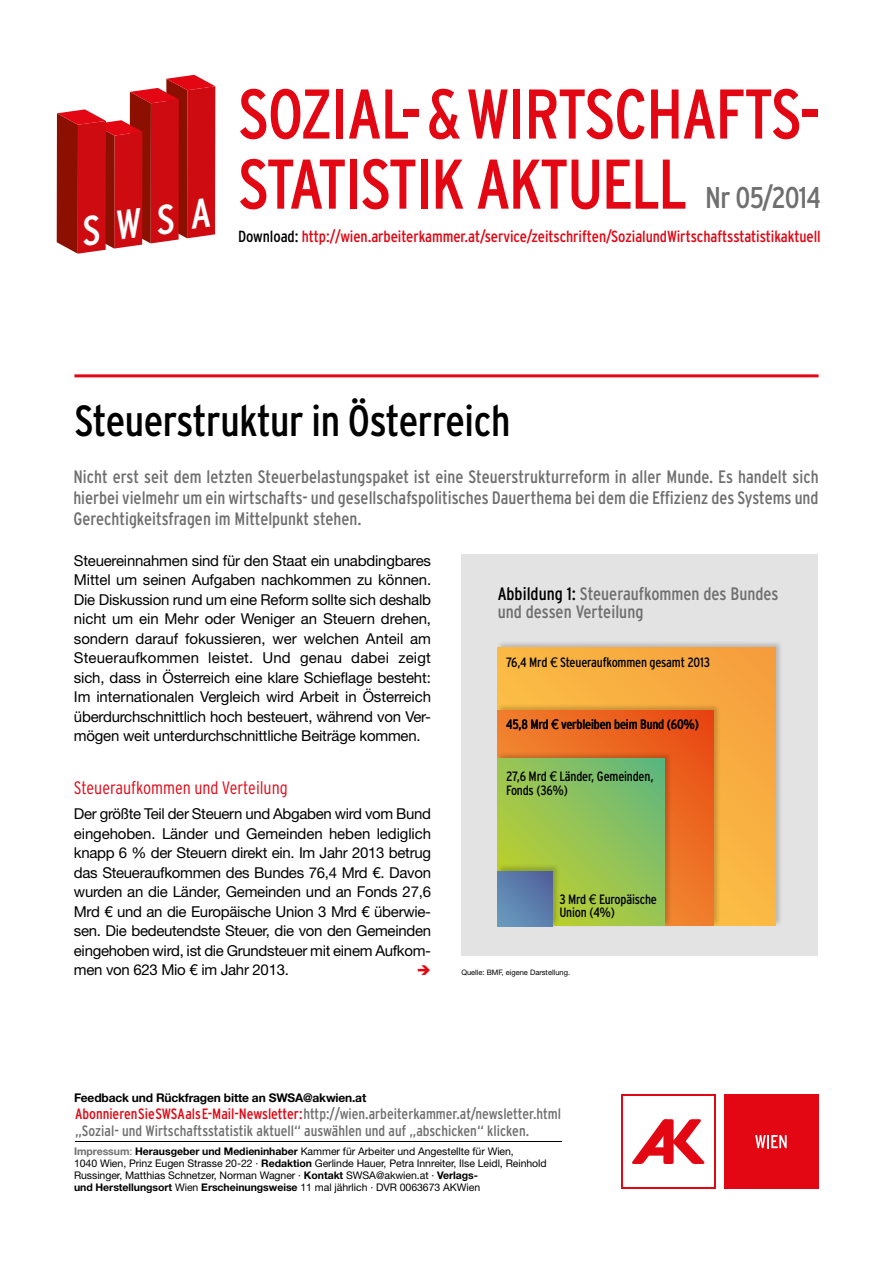
<style>
.page{position:relative;width:893px;height:1263px;background:#fff}
.page>*{position:absolute;margin:0;border:0;box-sizing:border-box;transform-origin:0 0}
.t1{font:condensed 70.05px/70.1px "Interstate";letter-spacing:-.03em;color:#e30613}
.t2{font:condensed 43.5px "Interstate";letter-spacing:-.01em;color:#000}
.t3{font:condensed 41.25px "Interstate";color:#fff}
.t4{font:condensed 30px "Interstate";letter-spacing:-.025em;color:#706f6f}
.t5{font:condensed 18px/21px "Interstate";color:#706f6f}
.t6{font:300 condensed 18px "Interstate";color:#e30613}
.t7{font:condensed 16.05px "Interstate";letter-spacing:-.005em;color:#e30613}
.t8{font:15px/19.5px "Helvetica Neue LT Pro";letter-spacing:-.02em;color:#000;text-align:justify}
.t9{font:condensed 15px/16.5px "Interstate";color:#706f6f}
.t10{font:condensed 13.5px/13.5px "Interstate";letter-spacing:-.015em;color:#000}
.t11{font:700 12px "Helvetica Neue LT Pro";letter-spacing:-.015em;color:#000}
.t12{font:10.5px/12px "Helvetica Neue LT Pro";letter-spacing:-.005em;color:#000}
.t13{font:7.5px "Helvetica Neue LT Pro";color:#000}
.s1{color:#000}
.s2{font-family:"Helvetica Neue LT Pro";font-stretch:normal}
.s3{color:#e30613}
.s4{font-weight:700;color:#706f6f}
.s5{color:#706f6f}
.s6{font-weight:700}
</style>
<div class="page">
<div style="left:461px;top:554px;width:357px;height:402px;background:#e3e3e3"></div>
<div style="left:621px;top:1094px;width:95px;height:95px;background:#e30613"></div>
<div style="left:623px;top:1096px;width:91px;height:91px;background:#fff"></div>
<svg style="left:632px;top:1119px;width:73px;height:45px"></svg>
<div style="left:724px;top:1094px;width:95px;height:95px;background:#e30613"></div>
<svg style="left:755px;top:1135px;width:32px;height:13px"></svg>
<svg style="left:57px;top:75px;width:158px;height:179px"></svg>
<div style="left:74px;top:1138px;width:488px;height:5px;background:#000;opacity:.75"></div>
<hr style="left:74px;top:374px;width:745px;height:3px;background:#e30613">
<div style="left:496px;top:640px;width:287px;height:287px;background:#000;opacity:.2"></div>
<svg style="left:498px;top:648px;width:278px;height:278px;background:#f8ae41"></svg>
<div style="left:496px;top:703px;width:225px;height:224px;background:#000;opacity:.2"></div>
<svg style="left:498px;top:710px;width:215px;height:216px;background:#ec6821"></svg>
<div style="left:496px;top:751px;width:176px;height:176px;background:#000;opacity:.2"></div>
<svg style="left:498px;top:759px;width:167px;height:167px;background:#92c356"></svg>
<div style="left:496px;top:863px;width:64px;height:65px;background:#000;opacity:.2"></div>
<svg style="left:498px;top:871px;width:55px;height:55px;background:#5c7dac"></svg>
<h3 class="t3" style="left:78px;top:207px;width:132px;rotate:-7deg">SWSA</h3>
<h1 class="t1" style="left:238px;top:78px;width:578px">SOZIAL- &amp; WIRTSCHAFTS-<br>STATISTIK AKTUELL</h1>
<h3 class="t4" style="left:705px;top:181px;width:117px">Nr 05/2014</h3>
<p class="t7" style="left:238px;top:227px;width:584px"><span class="s1">Download:</span> http://wien.arbeiterkammer.at/service/zeitschriften/SozialundWirtschaftsstatistikaktuell</p>
<h2 class="t2" style="left:74px;top:397px;width:438px">Steuerstruktur in Österreich</h2>
<p class="t5" style="left:73px;top:466px;width:747px;text-align:justify">Nicht erst seit dem letzten Steuerbelastungspaket ist eine Steuerstrukturreform in aller Munde. Es handelt sich hierbei vielmehr um ein wirtschafts- und gesellschafspolitisches Dauerthema bei dem die Effizienz des Systems und Gerechtigkeitsfragen im Mittelpunkt stehen.</p>
<p class="t8" style="left:74px;top:550px;width:359px">Steuereinnahmen sind für den Staat ein unabdingbares Mittel um seinen Aufgaben nachkommen zu können.<br>Die Diskussion rund um eine Reform sollte sich deshalb nicht um ein Mehr oder Weniger an Steuern drehen, sondern darauf fokussieren, wer welchen Anteil am Steueraufkommen leistet. Und genau dabei zeigt sich, dass in Österreich eine klare Schieflage besteht:<br>Im internationalen Vergleich wird Arbeit in Österreich überdurchschnittlich hoch besteuert, während von Ver&shy;mögen weit unterdurchschnittliche Beiträge kommen.</p>
<p class="t6" style="left:74px;top:777px;width:215px">Steueraufkommen und Verteilung</p>
<p class="t8" style="left:74px;top:804px;width:359px">Der größte Teil der Steuern und Abgaben wird vom Bund eingehoben. Länder und Gemeinden heben lediglich knapp 6 % der Steuern direkt ein. Im Jahr 2013 betrug das Steueraufkommen des Bundes 76,4 Mrd €. Davon wurden an die Länder, Gemeinden und an Fonds 27,6<br>Mrd € und an die Europäische Union 3 Mrd € überwie&shy;sen. Die bedeutendste Steuer, die von den Gemeinden eingehoben wird, ist die Grundsteuer mit einem Aufkom&shy;men von 623 Mio € im Jahr 2013.</p>
<p class="t5" style="left:498px;top:584px;width:282px;line-height:18px"><span class="s1">Abbildung 1:</span> Steueraufkommen des Bundes und dessen Verteilung</p>
<p class="t10" style="left:506px;top:656px;width:205px">76,4 Mrd <span class="s2">€</span> Steueraufkommen gesamt 2013</p>
<p class="t10" style="left:506px;top:717px;width:194px">45,8 Mrd <span class="s2">€</span> verbleiben beim Bund (60%)</p>
<p class="t10" style="left:506px;top:769px;width:149px">27,6 Mrd <span class="s2">€</span> Länder, Gemeinden,<br>Fonds (36%)</p>
<p class="t10" style="left:559px;top:892px;width:99px">3 Mrd <span class="s2">€</span> Europäische<br>Union (4%)</p>
<p class="t13" style="left:461px;top:968px;width:110px">Quelle: BMF, eigene Darstellung.</p>
<p class="t11" style="left:74px;top:1090px;width:294px">Feedback und Rückfragen bitte an SWSA@akwien.at</p>
<p class="t9" style="left:75px;top:1106px;width:488px"><span class="s3">Abonnieren Sie SWSA als E-Mail-Newsletter:</span>http://wien.arbeiterkammer.at/newsletter.html „Sozial- und Wirtschaftsstatistik aktuell“ auswählen und auf „abschicken“ klicken.</p>
<p class="t12" style="left:74px;top:1145px;width:474px"><span class="s4">Impressum</span><span class="s5">:</span> <span class="s6">Herausgeber und Medieninhaber</span> Kammer für Arbeiter und Angestellte für Wien,<br>1040 Wien, Prinz Eugen Strasse 20-22 · <span class="s6">Redaktion</span> Gerlinde Hauer, Petra Innreiter, Ilse Leidl, Reinhold Russinger, Matthias Schnetzer, Norman Wagner · <span class="s6">Kontakt</span> SWSA@akwien.at · <span class="s6">Verlags-<br>und Herstellungsort</span> Wien <span class="s6">Erscheinungsweise</span> 11 mal jährlich · DVR 0063673 AKWien</p>
</div>
